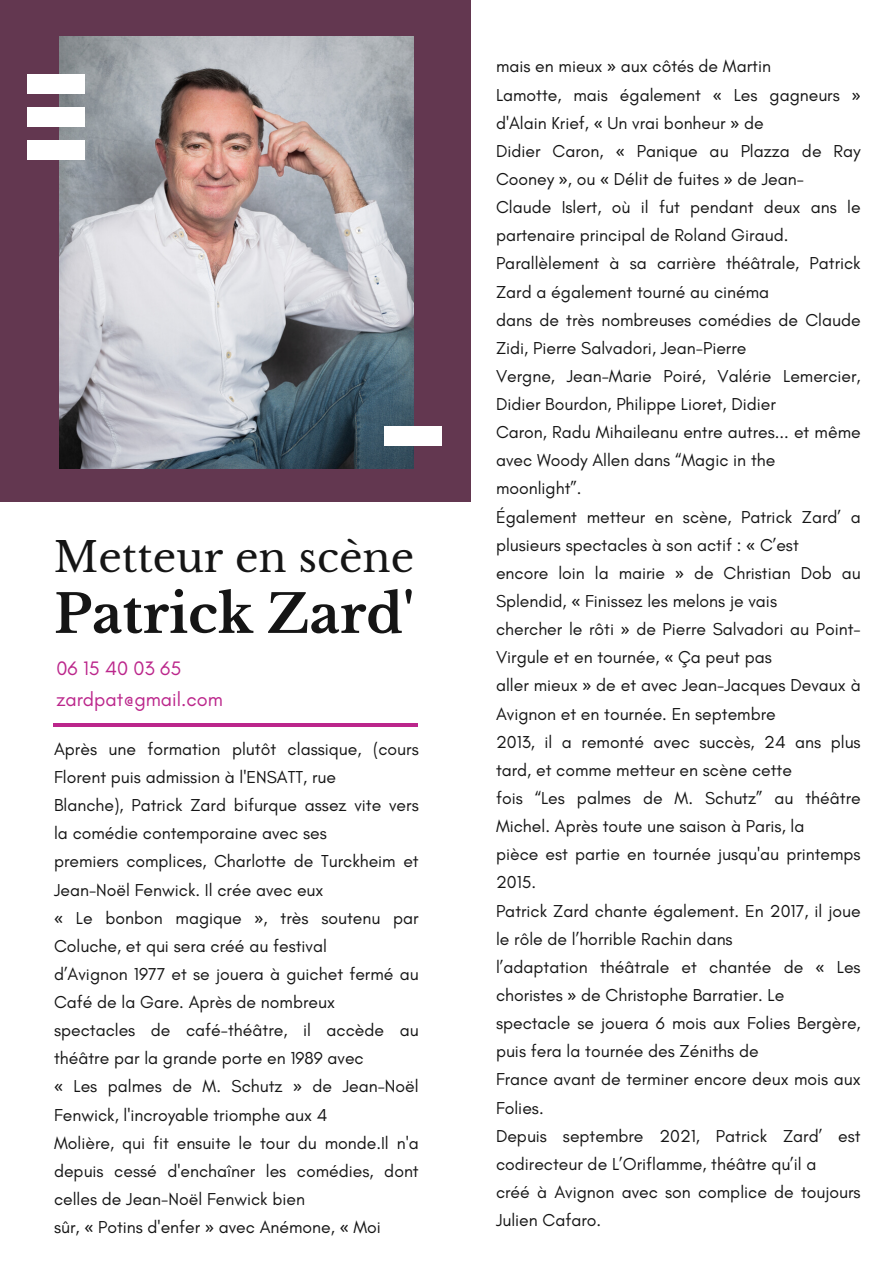
<style>
.page{position:relative;width:893px;height:1264px;background:#fff}
.page>*{position:absolute;margin:0;border:0;box-sizing:border-box;transform-origin:0 0}
.t1{font:700 52.95px "Libre Baskerville";color:#151515}
.t2{font:40.95px "Libre Baskerville";color:#151515}
.t3{font:19.8px "Glacial Indifference";color:#bb268b}
.t4{font:17.55px/28.2px "Glacial Indifference";color:#151515}
.s1{font-family:"Noto Sans"}
</style>
<div class="page">
<div style="left:0;top:0;width:470px;height:502px;background:#633750"></div>
<img style="left:60px;top:36px;width:353px;height:432px">
<hr style="left:53px;top:723px;width:364px;height:3px;background:#bb268b">
<div style="left:28px;top:74px;width:57px;height:19px;background:#fff"></div>
<div style="left:28px;top:107px;width:57px;height:19px;background:#fff"></div>
<div style="left:28px;top:140px;width:57px;height:20px;background:#fff"></div>
<div style="left:384px;top:426px;width:57px;height:19px;background:#fff"></div>
<p class="t2" style="left:54px;top:532px;width:362px">Metteur en scène</p>
<p class="t1" style="left:54px;top:581px;width:362px">Patrick Zard'</p>
<p class="t3" style="left:56px;top:655px;width:126px">06 15 40 03 65</p>
<p class="t3" style="left:56px;top:687px;width:168px">zardpat@gmail.com</p>
<p class="t4" style="left:54px;top:734px;width:366px">Après une formation plutôt classique, (cours<br>Florent puis admission à l'ENSATT, rue</p>
<p class="t4" style="left:54px;top:790px;width:366px">Blanche), Patrick Zard bifurque assez vite vers la comédie contemporaine avec ses</p>
<p class="t4" style="left:54px;top:847px;width:366px">premiers complices, Charlotte de Turckheim et<br>Jean-Noël Fenwick. Il crée avec eux</p>
<p class="t4" style="left:54px;top:903px;width:366px"><span class="s1">«</span> Le bonbon magique <span class="s1">»</span>, très soutenu par<br>Coluche, et qui sera créé au festival</p>
<p class="t4" style="left:54px;top:959px;width:366px">d’Avignon 1977 et se jouera à guichet fermé au<br>Café de la Gare. Après de nombreux</p>
<p class="t4" style="left:54px;top:1015px;width:366px">spectacles de café-théâtre, il accède au théâtre par la grande porte en 1989 avec</p>
<p class="t4" style="left:54px;top:1072px;width:366px"><span class="s1">«</span> Les palmes de M. Schutz <span class="s1">»</span> de Jean-Noël<br>Fenwick, l'incroyable triomphe aux 4</p>
<p class="t4" style="left:54px;top:1128px;width:366px;text-align:justify">Molière, qui fit ensuite le tour du monde.Il n'a depuis cessé d'enchaîner les comédies, dont celles de Jean-Noël Fenwick bien</p>
<p class="t4" style="left:54px;top:1212px;width:328px">sûr, <span class="s1">«</span> Potins d'enfer <span class="s1">»</span> avec Anémone, <span class="s1">«</span> Moi</p>
<p class="t4" style="left:496px;top:52px;width:276px">mais en mieux <span class="s1">»</span> aux côtés de Martin</p>
<p class="t4" style="left:496px;top:80px;width:366px">Lamotte, mais également <span class="s1">«</span> Les gagneurs <span class="s1">» </span>d'Alain Krief, <span class="s1">«</span> Un vrai bonheur <span class="s1">»</span> de</p>
<p class="t4" style="left:496px;top:136px;width:366px">Didier Caron, <span class="s1">«</span> Panique au Plazza de Ray<br>Cooney <span class="s1">»</span>, ou <span class="s1">«</span> Délit de fuites <span class="s1">»</span> de Jean-</p>
<p class="t4" style="left:496px;top:193px;width:366px">Claude Islert, où il fut pendant deux ans le partenaire principal de Roland Giraud.</p>
<p class="t4" style="left:496px;top:249px;width:366px">Parallèlement à sa carrière théâtrale, Patrick<br>Zard a également tourné au cinéma</p>
<p class="t4" style="left:496px;top:305px;width:366px">dans de très nombreuses comédies de Claude<br>Zidi, Pierre Salvadori, Jean-Pierre</p>
<p class="t4" style="left:496px;top:361px;width:366px">Vergne, Jean-Marie Poiré, Valérie Lemercier,<br>Didier Bourdon, Philippe Lioret, Didier</p>
<p class="t4" style="left:496px;top:418px;width:366px">Caron, Radu Mihaileanu entre autres... et même avec Woody Allen dans “Magic in the</p>
<p class="t4" style="left:496px;top:474px;width:87px">moonlight”.</p>
<p class="t4" style="left:496px;top:502px;width:366px">Également metteur en scène, Patrick Zard’ a plusieurs spectacles à son actif : <span class="s1">«</span> C’est</p>
<p class="t4" style="left:496px;top:558px;width:366px">encore loin la mairie <span class="s1">»</span> de Christian Dob au<br>Splendid, <span class="s1">«</span> Finissez les melons je vais</p>
<p class="t4" style="left:496px;top:615px;width:366px">chercher le rôti <span class="s1">»</span> de Pierre Salvadori au Point-<br>Virgule et en tournée, <span class="s1">«</span> Ça peut pas</p>
<p class="t4" style="left:496px;top:671px;width:366px">aller mieux <span class="s1">»</span> de et avec Jean-Jacques Devaux à<br>Avignon et en tournée. En septembre</p>
<p class="t4" style="left:496px;top:727px;width:366px">2013, il a remonté avec succès, 24 ans plus tard, et comme metteur en scène cette</p>
<p class="t4" style="left:496px;top:783px;width:366px">fois “Les palmes de M. Schutz” au théâtre<br>Michel. Après toute une saison à Paris, la</p>
<p class="t4" style="left:496px;top:840px;width:366px">pièce est partie en tournée jusqu'au printemps<br>2015.</p>
<p class="t4" style="left:496px;top:896px;width:366px">Patrick Zard chante également. En 2017, il joue le rôle de l’horrible Rachin dans</p>
<p class="t4" style="left:496px;top:952px;width:366px">l’adaptation théâtrale et chantée de <span class="s1">«</span> Les choristes <span class="s1">»</span> de Christophe Barratier. Le</p>
<p class="t4" style="left:496px;top:1008px;width:366px">spectacle se jouera 6 mois aux Folies Bergère, puis fera la tournée des Zéniths de</p>
<p class="t4" style="left:496px;top:1065px;width:366px">France avant de terminer encore deux mois aux<br>Folies.</p>
<p class="t4" style="left:496px;top:1121px;width:366px">Depuis septembre 2021, Patrick Zard’ est codirecteur de L’Oriflamme, théâtre qu’il a</p>
<p class="t4" style="left:496px;top:1177px;width:366px">créé à Avignon avec son complice de toujours<br>Julien Cafaro.</p>
</div>
